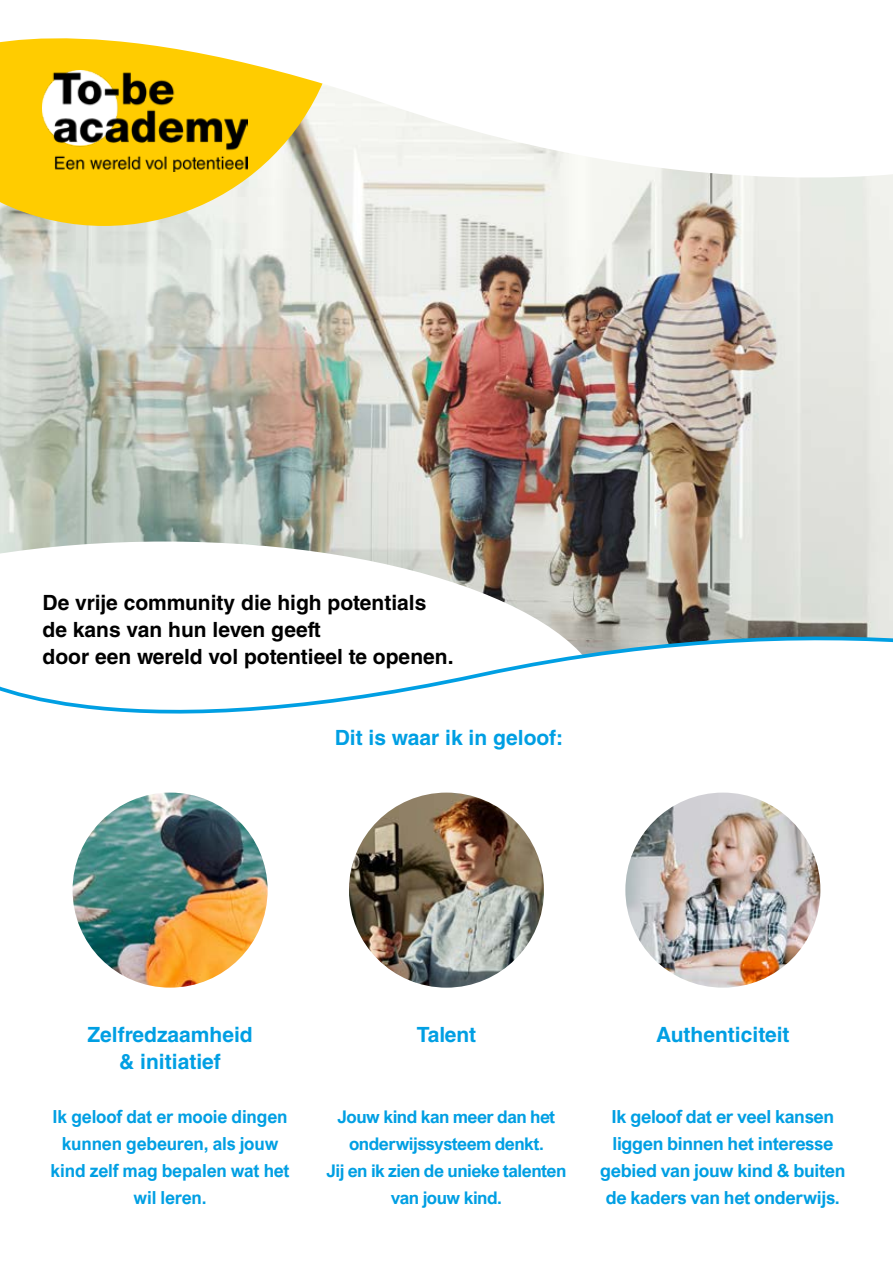
<style>
.page{position:relative;width:893px;height:1263px;background:#fff}
.page>*{position:absolute;margin:0;border:0;box-sizing:border-box;transform-origin:0 0}
.t1{font:700 21px/27px "Helvetica LT Std";color:#000}
.t2{font:700 21px/27px "Helvetica LT Std";color:#009fe3;text-align:center}
.t3{font:700 18px/27px "Arial Nova";letter-spacing:-.02em;color:#009fe3;text-align:center}
.t4{font:700 17.4px/27px "Arial Nova";letter-spacing:-.03em;color:#009fe3;text-align:center}
</style>
<div class="page">
<img style="left:0;top:212px;width:893px;height:376px">
<svg style="left:0;top:541px;width:607px;height:47px"></svg>
<svg style="left:0;top:212px;width:343px;height:14px;background:#e7d893"></svg>
<svg style="left:0;top:38px;width:893px;height:174px"></svg>
<svg style="left:0;top:588px;width:893px;height:400px"></svg>
<img style="left:42px;top:70px;width:205px;height:102px">
<img style="left:73px;top:792px;width:195px;height:196px;border-radius:98px">
<img style="left:349px;top:792px;width:195px;height:196px;border-radius:98px">
<img style="left:625px;top:792px;width:195px;height:196px;border-radius:98px">
<p class="t1" style="left:43px;top:588px;width:412px">De vrije community die high potentials de kans van hun leven geeft<br>door een wereld vol potentieel te openen.</p>
<p class="t2" style="left:335px;top:723px;width:230px">Dit is waar ik in geloof:</p>
<p class="t2" style="left:87px;top:1020px;width:167px">Zelfredzaamheid &amp; initiatief</p>
<p class="t3" style="left:51px;top:1103px;width:240px">Ik geloof dat er mooie dingen kunnen gebeuren, als jouw kind zelf mag bepalen wat het wil leren.</p>
<p class="t2" style="left:417px;top:1020px;width:61px">Talent</p>
<p class="t4" style="left:326px;top:1103px;width:241px">Jouw kind kan meer dan het onderwijssysteem denkt.<br>Jij en ik zien de unieke talenten van jouw kind.</p>
<p class="t2" style="left:656px;top:1020px;width:135px">Authenticiteit</p>
<p class="t3" style="left:600px;top:1103px;width:247px">Ik geloof dat er veel kansen liggen binnen het interesse gebied van jouw kind &amp; buiten de kaders van het onderwijs.</p>
</div>
